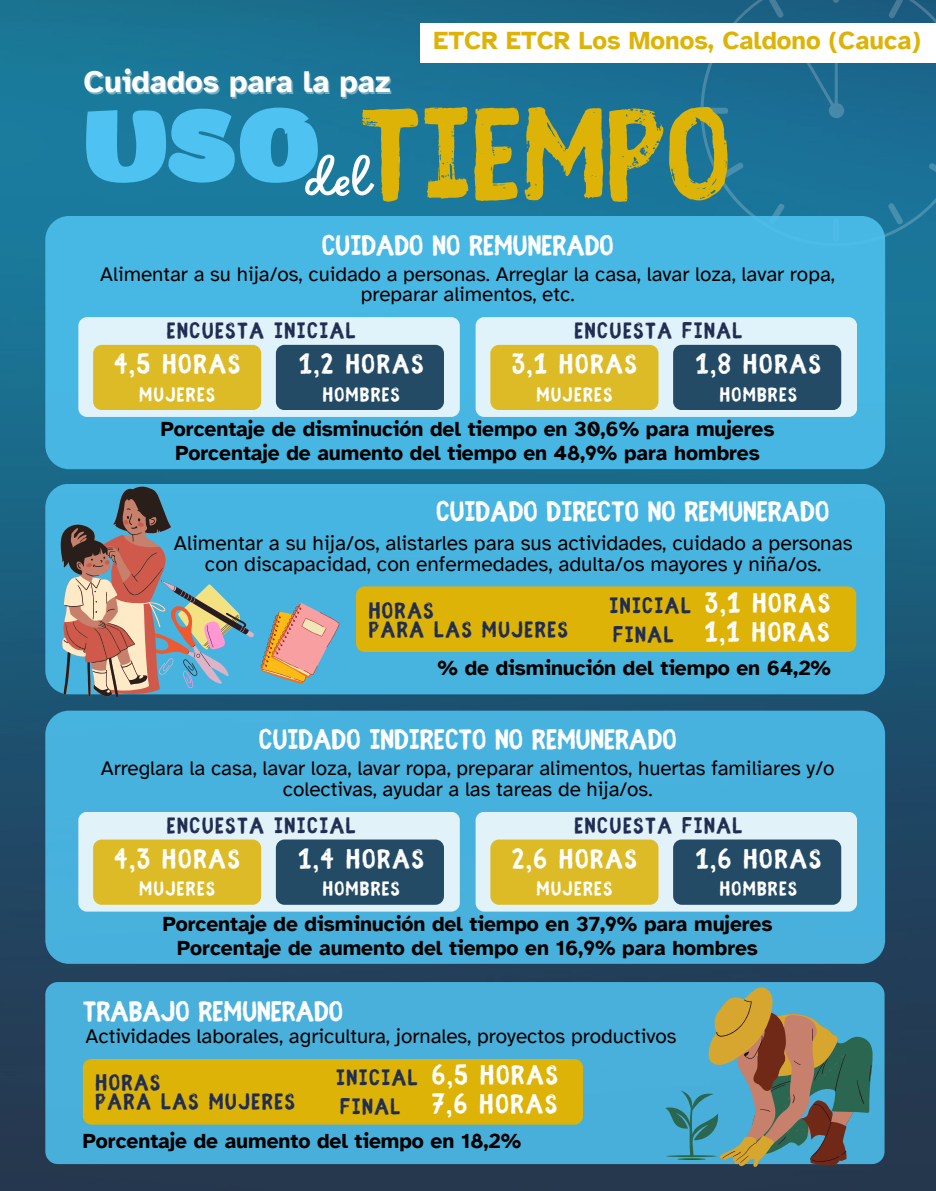
<style>
.page{position:relative;width:936px;height:1191px;background:#fff}
.page>*{position:absolute;margin:0;border:0;box-sizing:border-box;transform-origin:0 0}
.t1{font:700 143.7px "Fibre Vintage Full";color:#ddb307}
.t2{font:800 99px "ZT Arturo";color:#4ec2f0}
.t3{font:62.7px "Sweet Apricot";color:#fff}
.t4{font:700 31.5px "Fibre Vintage Full";color:#fff}
.t5{font:700 30.9px "Atkinson Hyperlegible";color:#fff}
.t6{font:700 30px "Fibre Vintage Full";letter-spacing:.06em;color:#fff}
.t7{font:700 25.5px "Atkinson Hyperlegible";color:#ddb307}
.t8{font:700 24.9px "Fibre Vintage Full";letter-spacing:.06em;color:#202c52}
.t9{font:700 21.9px "Fibre Vintage Full";letter-spacing:.06em;color:#fff}
.t10{font:700 21px "Atkinson Hyperlegible";color:#000}
.t11{font:21px/21px "Atkinson Hyperlegible";color:#000;text-align:center}
.t12{font:20.7px/20.7px "Atkinson Hyperlegible";color:#000;text-align:center}
</style>
<div class="page">
<img style="left:0;top:0;width:936px;height:1190px">
<svg style="left:701px;top:0;width:235px;height:247px;background:#1c6f94"></svg>
<svg style="left:768px;top:202px;width:18px;height:14px"></svg>
<svg style="left:721px;top:161px;width:24px;height:18px"></svg>
<svg style="left:705px;top:108px;width:24px;height:6px"></svg>
<svg style="left:887px;top:0;width:17px;height:20px"></svg>
<svg style="left:935px;top:42px;width:1px;height:18px"></svg>
<svg style="left:927px;top:162px;width:9px;height:17px"></svg>
<svg style="left:887px;top:201px;width:17px;height:25px"></svg>
<div style="left:829px;top:103px;width:15px;height:15px;background:#4789a9;border-radius:8px"></div>
<svg style="left:768px;top:0;width:71px;height:113px;background:#216b8f"></svg>
<div style="left:420px;top:23px;width:515px;height:39px;background:#fff"></div>
<div style="left:45px;top:216px;width:840px;height:253px;background:#47b7e4;border-radius:24px"></div>
<div style="left:78px;top:317px;width:382px;height:100px;background:#e1f3fa;border-radius:9px"></div>
<div style="left:93px;top:345px;width:168px;height:65px;background:#ddbb27;border-radius:9px"></div>
<div style="left:276px;top:345px;width:168px;height:65px;background:#244b65;border-radius:9px"></div>
<div style="left:476px;top:317px;width:381px;height:100px;background:#e1f3fa;border-radius:9px"></div>
<div style="left:490px;top:345px;width:168px;height:65px;background:#ddbb27;border-radius:9px"></div>
<div style="left:673px;top:345px;width:168px;height:65px;background:#244b65;border-radius:9px"></div>
<div style="left:45px;top:483px;width:840px;height:211px;background:#47b5e0;border-radius:24px"></div>
<div style="left:356px;top:586px;width:500px;height:66px;background:#ddb307;border-radius:9px"></div>
<svg style="left:61px;top:486px;width:193px;height:211px"></svg>
<div style="left:45px;top:710px;width:840px;height:253px;background:#47b2dd;border-radius:24px"></div>
<div style="left:78px;top:811px;width:382px;height:100px;background:#e1f2f9;border-radius:9px"></div>
<div style="left:93px;top:839px;width:168px;height:65px;background:#ddbb27;border-radius:9px"></div>
<div style="left:276px;top:839px;width:168px;height:65px;background:#244b65;border-radius:9px"></div>
<div style="left:476px;top:811px;width:381px;height:100px;background:#e1f2f9;border-radius:9px"></div>
<div style="left:490px;top:839px;width:168px;height:65px;background:#ddbb27;border-radius:9px"></div>
<div style="left:673px;top:839px;width:168px;height:65px;background:#244b65;border-radius:9px"></div>
<div style="left:45px;top:981px;width:839px;height:182px;background:#48b0db;border-radius:13px"></div>
<div style="left:83px;top:1058px;width:500px;height:66px;background:#ddb307;border-radius:9px"></div>
<svg style="left:665px;top:987px;width:208px;height:179px"></svg>
<hr style="left:666px;top:1154px;width:51px;height:2px;background:#2b6750;border-radius:50%">
<svg style="left:261px;top:603px;width:78px;height:80px"></svg>
<p class="t5" style="left:83px;top:63px;width:309px">Cuidados para la paz</p>
<p class="t7" style="left:434px;top:25px;width:489px">ETCR ETCR Los Monos, Caldono (Cauca)</p>
<p class="t2" style="left:83px;top:108px;width:240px">USO</p>
<p class="t1" style="left:359px;top:95px;width:373px">TIEMPO</p>
<p class="t3" style="left:307px;top:137px;width:66px">del</p>
<p class="t4" style="left:322px;top:232px;width:293px">CUIDADO NO REMUNERADO</p>
<p class="t12" style="left:100px;top:263px;width:736px">Alimentar a su hija/os, cuidado a personas. Arreglar la casa, lavar loza, lavar ropa, preparar alimentos, etc.</p>
<p class="t8" style="left:167px;top:320px;width:190px">ENCUESTA INICIAL</p>
<p class="t8" style="left:575px;top:320px;width:169px">ENCUESTA FINAL</p>
<p class="t6" style="left:114px;top:352px;width:128px">4,5 HORAS</p>
<p class="t6" style="left:299px;top:352px;width:126px">1,2 HORAS</p>
<p class="t9" style="left:323px;top:385px;width:79px">HOMBRES</p>
<p class="t9" style="left:537px;top:385px;width:77px">MUJERES</p>
<p class="t6" style="left:512px;top:352px;width:127px">3,1 HORAS</p>
<p class="t6" style="left:696px;top:352px;width:127px">1,8 HORAS</p>
<p class="t9" style="left:720px;top:385px;width:79px">HOMBRES</p>
<p class="t9" style="left:139px;top:385px;width:77px">MUJERES</p>
<p class="t10" style="left:161px;top:416px;width:615px">Porcentaje de disminución del tiempo en 30,6% para mujeres</p>
<p class="t10" style="left:175px;top:440px;width:586px">Porcentaje de aumento del tiempo en 48,9% para hombres</p>
<p class="t4" style="left:436px;top:498px;width:395px">CUIDADO DIRECTO NO REMUNERADO</p>
<p class="t11" style="left:174px;top:532px;width:680px">Alimentar a su hija/os, alistarles para sus actividades, cuidado a personas con discapacidad, con enfermedades, adulta/os mayores y niña/os.</p>
<p class="t8" style="left:369px;top:600px;width:66px">HORAS</p>
<p class="t8" style="left:369px;top:619px;width:201px">PARA LAS MUJERES</p>
<p class="t8" style="left:609px;top:594px;width:83px">INICIAL</p>
<p class="t6" style="left:705px;top:590px;width:127px">3,1 HORAS</p>
<p class="t8" style="left:613px;top:623px;width:62px">FINAL</p>
<p class="t6" style="left:705px;top:619px;width:126px">1,1 HORAS</p>
<p class="t10" style="left:438px;top:655px;width:395px">% de disminución del tiempo en 64,2%</p>
<p class="t4" style="left:259px;top:726px;width:419px">CUIDADO INDIRECTO NO REMUNERADO</p>
<p class="t12" style="left:101px;top:758px;width:735px">Arreglara la casa, lavar loza, lavar ropa, preparar alimentos, huertas familiares y/o colectivas, ayudar a las tareas de hija/os.</p>
<p class="t8" style="left:167px;top:815px;width:190px">ENCUESTA INICIAL</p>
<p class="t8" style="left:575px;top:815px;width:169px">ENCUESTA FINAL</p>
<p class="t6" style="left:512px;top:846px;width:127px">2,6 HORAS</p>
<p class="t6" style="left:696px;top:846px;width:127px">1,6 HORAS</p>
<p class="t9" style="left:720px;top:879px;width:79px">HOMBRES</p>
<p class="t6" style="left:114px;top:846px;width:127px">4,3 HORAS</p>
<p class="t6" style="left:299px;top:846px;width:127px">1,4 HORAS</p>
<p class="t9" style="left:323px;top:879px;width:79px">HOMBRES</p>
<p class="t9" style="left:537px;top:879px;width:77px">MUJERES</p>
<p class="t9" style="left:139px;top:879px;width:77px">MUJERES</p>
<p class="t10" style="left:163px;top:910px;width:611px">Porcentaje de disminución del tiempo en 37,9% para mujeres</p>
<p class="t10" style="left:177px;top:934px;width:582px">Porcentaje de aumento del tiempo en 16,9% para hombres</p>
<p class="t4" style="left:83px;top:998px;width:262px">TRABAJO REMUNERADO</p>
<p class="t12" style="left:86px;top:1025px;width:593px">Actividades laborales, agricultura, jornales, proyectos productivos</p>
<p class="t8" style="left:96px;top:1072px;width:66px">HORAS</p>
<p class="t8" style="left:96px;top:1091px;width:201px">PARA LAS MUJERES</p>
<p class="t8" style="left:336px;top:1067px;width:83px">INICIAL</p>
<p class="t6" style="left:432px;top:1062px;width:128px">6,5 HORAS</p>
<p class="t8" style="left:340px;top:1096px;width:62px">FINAL</p>
<p class="t6" style="left:432px;top:1091px;width:127px">7,6 HORAS</p>
<p class="t10" style="left:83px;top:1127px;width:440px">Porcentaje de aumento del tiempo en 18,2%</p>
</div>
